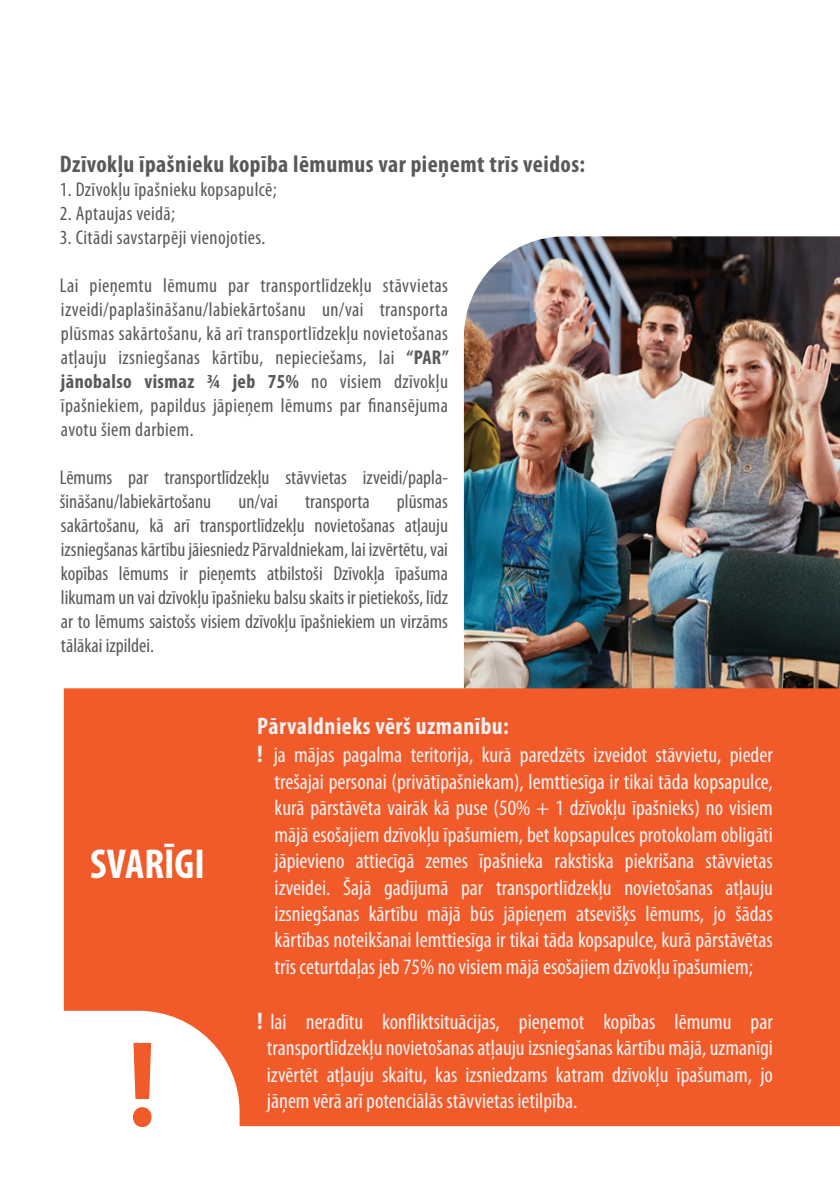
<style>
.page{position:relative;width:840px;height:1191px;background:#fff}
.page>*{position:absolute;margin:0;border:0;box-sizing:border-box;transform-origin:0 0}
.t1{font:700 condensed 123.4px "Myriad Pro";color:#f15a29}
.t2{font:700 condensed 42px "Myriad Pro";color:#fff}
.t3{font:700 condensed 24px "Myriad Pro";letter-spacing:.02em;color:#58595b}
.t4{font:700 condensed 24px "Myriad Pro";letter-spacing:.02em;color:#f1f1f2}
.t5{font:condensed 22px/26.4px "Myriad Pro";color:#f1f1f2;text-align:justify}
.t6{font:condensed 20px/24px "Myriad Pro";letter-spacing:.005em;color:#58595b;text-align:justify}
.s1{font-weight:700}
.s2{font-weight:700;font-size:24px}
</style>
<div class="page">
<img style="left:463px;top:236px;width:376px;height:452px">
<div style="left:64px;top:688px;width:775px;height:438px;background:#f15a29"></div>
<p class="t3" style="left:60px;top:150px;width:526px">Dzīvokļu īpašnieku kopība lēmumus var pieņemt trīs veidos:</p>
<p class="t6" style="left:60px;top:177px;width:218px">1. Dzīvokļu īpašnieku kopsapulcē;</p>
<p class="t6" style="left:60px;top:201px;width:117px">2. Aptaujas veidā;</p>
<p class="t6" style="left:60px;top:225px;width:207px">3. Citādi savstarpēji vienojoties.</p>
<p class="t6" style="left:60px;top:273px;width:390px">Lai pieņemtu lēmumu par transportlīdzekļu stāvvietas izveidi/paplašināšanu/labiekārtošanu un/vai transporta plūsmas sakārtošanu, kā arī transportlīdzekļu novietošanas atļauju izsniegšanas kārtību, nepieciešams, lai <span class="s1">“PAR” jānobalso vismaz ¾ jeb 75%</span> no visiem dzīvokļu īpašniekiem, papildus jāpieņem lēmums par finansējuma avotu šiem darbiem.</p>
<p class="t6" style="left:60px;top:465px;width:389px">Lēmums par transportlīdzekļu stāvvietas izveidi/papla&shy;šināšanu/labiekārtošanu</p>
<p class="t6" style="left:61px;top:489px;width:388px;text-indent:336px">plūsmas sakārtošanu, kā arī transportlīdzekļu novietošanas atļauju izsniegšanas kārtību jāiesniedz Pārvaldniekam, lai izvērtētu, vai kopības lēmums ir pieņemts atbilstoši Dzīvokļa īpašuma likumam un vai dzīvokļu īpašnieku balsu skaits ir pietiekošs, līdz ar to lēmums saistošs visiem dzīvokļu īpašniekiem un virzāms tālākai izpildei.</p>
<p class="t6" style="left:238px;top:489px;width:41px">un/vai</p>
<p class="t6" style="left:305px;top:489px;width:66px">transporta</p>
<h2 class="t2" style="left:90px;top:840px;width:116px">SVARĪGI</h2>
<h1 class="t1" style="left:128px;top:1017px;width:31px">!</h1>
<p class="t4" style="left:257px;top:712px;width:253px">Pārvaldnieks vērš uzmanību:</p>
<p class="t5" style="left:274px;top:742px;width:499px;text-indent:-17px"><span class="s2">!</span> ja mājas pagalma teritorija, kurā paredzēts izveidot stāvvietu, pieder trešajai personai (privātīpašniekam), lemttiesīga ir tikai tāda kopsapulce, kurā pārstāvēta vairāk kā puse (50% + 1 dzīvokļu īpašnieks) no visiem mājā esošajiem dzīvokļu īpašumiem, bet kopsapulces protokolam obligāti jāpievieno attiecīgā zemes īpašnieka rakstiska piekrišana stāvvietas izveidei. Šajā gadījumā par transportlīdzekļu novietošanas atļauju izsniegšanas kārtību mājā būs jāpieņem atsevišķs lēmums, jo šādas kārtības noteikšanai lemttiesīga ir tikai tāda kopsapulce, kurā pārstāvētas trīs ceturtdaļas jeb 75% no visiem mājā esošajiem dzīvokļu īpašumiem;</p>
<p class="t5" style="left:267px;top:1009px;width:507px;text-indent:-10px"><span class="s2">!</span> lai neradītu konfliktsituācijas, pieņemot kopības lēmumu par transportlīdzekļu novietošanas atļauju izsniegšanas kārtību mājā, uzmanīgi izvērtēt atļauju skaitu, kas izsniedzams katram dzīvokļu īpašumam, jo jāņem vērā arī potenciālās stāvvietas ietilpība.</p>
</div>
